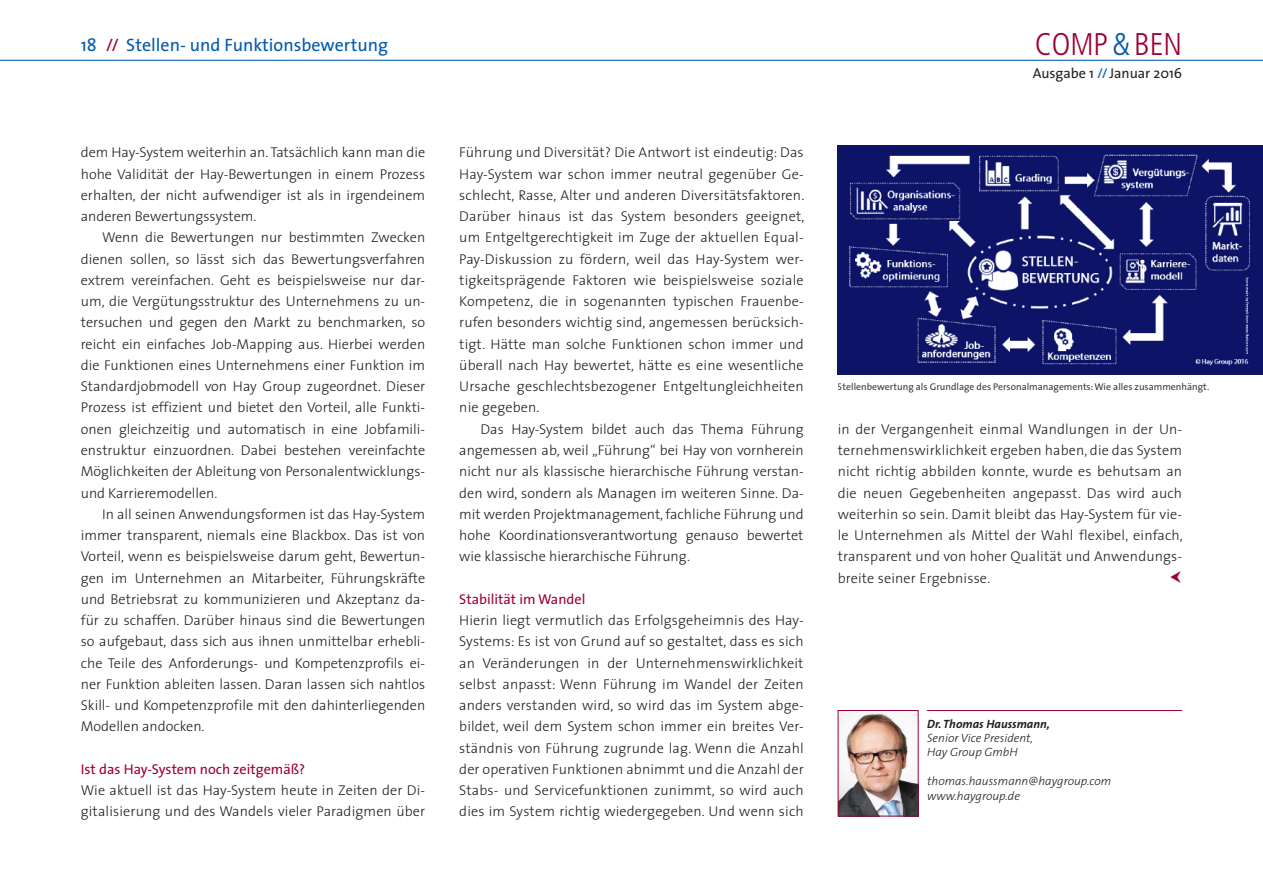
<style>
.page{position:relative;width:1263px;height:893px;background:#fff}
.page>*{position:absolute;margin:0;border:0;box-sizing:border-box;transform-origin:0 0}
.t1{font:300 condensed 31.35px "Frutiger LT Std";color:#9e0131}
.Seitentitel{font:18px "The Sans";color:#015aaa}
.Bodytext{font:300 14.25px/21.3px "The Sans";color:#231f20;text-align:justify}
.Bodytext_ohne_Einzug{font:300 14.25px/21.3px "The Sans";letter-spacing:.01em;color:#231f20;text-align:justify}
.Titel_3{font:14.25px "The Sans";color:#9e0131}
.t2{font:14.25px "The Sans";color:#231f20}
.Autorenbeschreibung{font:italic 300 12px "The Sans";color:#231f20}
.Autorenbeschreibung-2{font:italic 700 12px "The Sans";color:#231f20}
.t3{font:9.75px "The Sans";color:#231f20}
.s1{color:#9e0131}
.s2{color:#015aaa}
</style>
<div class="page">
<hr style="left:0;top:60px;width:1263px;height:1px;background:#015aaa">
<img style="left:840px;top:712px;width:76px;height:102px">
<div style="left:838px;top:710px;width:80px;height:106px;border:1px solid #9e0131"></div>
<hr style="left:927px;top:710px;width:255px;height:1px;background:#9e0131">
<img style="left:838px;top:145px;width:425px;height:229px">
<p class="Seitentitel" style="left:81px;top:30px;width:309px">18 <span class="s1">//</span> Stellen- und Funktionsbewertung</p>
<h1 class="t1" style="left:1035px;top:26px;width:149px">COMP<span class="s2">&amp;</span>BEN</h1>
<p class="Bodytext" style="left:81px;top:141px;width:346px">dem Hay-System weiterhin an. Tatsächlich kann man die hohe Validität der Hay-Bewertungen in einem Prozess erhalten, der nicht aufwendiger ist als in irgendeinem anderen Bewertungssystem.</p>
<p class="Bodytext" style="left:81px;top:226px;width:346px;text-indent:21px">Wenn die Bewertungen nur bestimmten Zwecken dienen sollen, so lässt sich das Bewertungsverfahren extrem vereinfachen. Geht es beispielsweise nur dar&shy;um, die Vergütungsstruktur des Unternehmens zu un&shy;tersuchen und gegen den Markt zu benchmarken, so reicht ein einfaches Job-Mapping aus. Hierbei werden die Funktionen eines Unternehmens einer Funktion im Standardjobmodell von Hay Group zugeordnet. Dieser Prozess ist effizient und bietet den Vorteil, alle Funkti&shy;onen gleichzeitig und automatisch in eine Jobfamili&shy;enstruktur einzuordnen. Dabei bestehen vereinfachte Möglichkeiten der Ableitung von Personalentwicklungs&shy;und Karrieremodellen.</p>
<p class="Bodytext" style="left:81px;top:503px;width:346px;text-indent:21px">In all seinen Anwendungsformen ist das Hay-System immer transparent, niemals eine Blackbox. Das ist von Vorteil, wenn es beispielsweise darum geht, Bewertun&shy;gen im Unternehmen an Mitarbeiter, Führungskräfte und Betriebsrat zu kommunizieren und Akzeptanz da&shy;für zu schaffen. Darüber hinaus sind die Bewertungen so aufgebaut, dass sich aus ihnen unmittelbar erhebli&shy;che Teile des Anforderungs- und Kompetenzprofils ei&shy;ner Funktion ableiten lassen. Daran lassen sich nahtlos Skill- und Kompetenzprofile mit den dahinterliegenden Modellen andocken.</p>
<p class="Titel_3" style="left:81px;top:757px;width:226px">Ist das Hay-System noch zeitgemäß?</p>
<p class="Bodytext_ohne_Einzug" style="left:81px;top:779px;width:346px">Wie aktuell ist das Hay-System heute in Zeiten der Di&shy;gitalisierung und des Wandels vieler Paradigmen über</p>
<p class="Bodytext_ohne_Einzug" style="left:459px;top:141px;width:347px">Führung und Diversität? Die Antwort ist eindeutig: Das Hay-System war schon immer neutral gegenüber Ge&shy;schlecht, Rasse, Alter und anderen Diversitätsfaktoren.<br>Darüber hinaus ist das System besonders geeignet, um Entgeltgerechtigkeit im Zuge der aktuellen Equal-Pay-Diskussion zu fördern, weil das Hay-System wer&shy;tigkeitsprägende Faktoren wie beispielsweise soziale Kompetenz, die in sogenannten typischen Frauenbe&shy;rufen besonders wichtig sind, angemessen berücksich&shy;tigt. Hätte man solche Funktionen schon immer und überall nach Hay bewertet, hätte es eine wesentliche Ursache geschlechtsbezogener Entgeltungleichheiten nie gegeben.</p>
<p class="Bodytext" style="left:459px;top:418px;width:346px;text-indent:21px">Das Hay-System bildet auch das Thema Führung angemessen ab, weil „Führung“ bei Hay von vornherein nicht nur als klassische hierarchische Führung verstan&shy;den wird, sondern als Managen im weiteren Sinne. Da&shy;mit werden Projektmanagement, fachliche Führung und hohe Koordinationsverantwortung genauso bewertet wie klassische hierarchische Führung.</p>
<p class="Titel_3" style="left:459px;top:587px;width:128px">Stabilität im Wandel</p>
<p class="Bodytext_ohne_Einzug" style="left:459px;top:609px;width:346px">Hierin liegt vermutlich das Erfolgsgeheimnis des Hay-Systems: Es ist von Grund auf so gestaltet, dass es sich an Veränderungen in der Unternehmenswirklichkeit selbst anpasst: Wenn Führung im Wandel der Zeiten anders verstanden wird, so wird das im System abge&shy;bildet, weil dem System schon immer ein breites Ver&shy;ständnis von Führung zugrunde lag. Wenn die Anzahl der operativen Funktionen abnimmt und die Anzahl der Stabs- und Servicefunktionen zunimmt, so wird auch dies im System richtig wiedergegeben. Und wenn sich</p>
<p class="t2" style="left:1033px;top:62px;width:151px">Ausgabe 1 <span class="s2">//</span> Januar 2016</p>
<p class="t3" style="left:838px;top:378px;width:373px">Stellenbewertung als Grundlage des Personalmanagements: Wie alles zusammenhängt.</p>
<p class="Bodytext_ohne_Einzug" style="left:838px;top:418px;width:347px">in der Vergangenheit einmal Wandlungen in der Un&shy;ternehmenswirklichkeit ergeben haben, die das System nicht richtig abbilden konnte, wurde es behutsam an die neuen Gegebenheiten angepasst. Das wird auch weiterhin so sein. Damit bleibt das Hay-System für vie&shy;le Unternehmen als Mittel der Wahl flexibel, einfach, transparent und von hoher Qualität und Anwendungs&shy;breite seiner Ergebnisse.</p>
<p class="Autorenbeschreibung-2" style="left:927px;top:713px;width:124px">Dr. Thomas Haussmann,</p>
<p class="Autorenbeschreibung" style="left:927px;top:728px;width:107px">Senior Vice President,</p>
<p class="Autorenbeschreibung" style="left:927px;top:742px;width:92px">Hay Group GmbH</p>
<p class="Autorenbeschreibung" style="left:927px;top:771px;width:186px">thomas.haussmann@haygroup.com</p>
<p class="Autorenbeschreibung" style="left:927px;top:786px;width:94px">www.haygroup.de</p>
</div>
